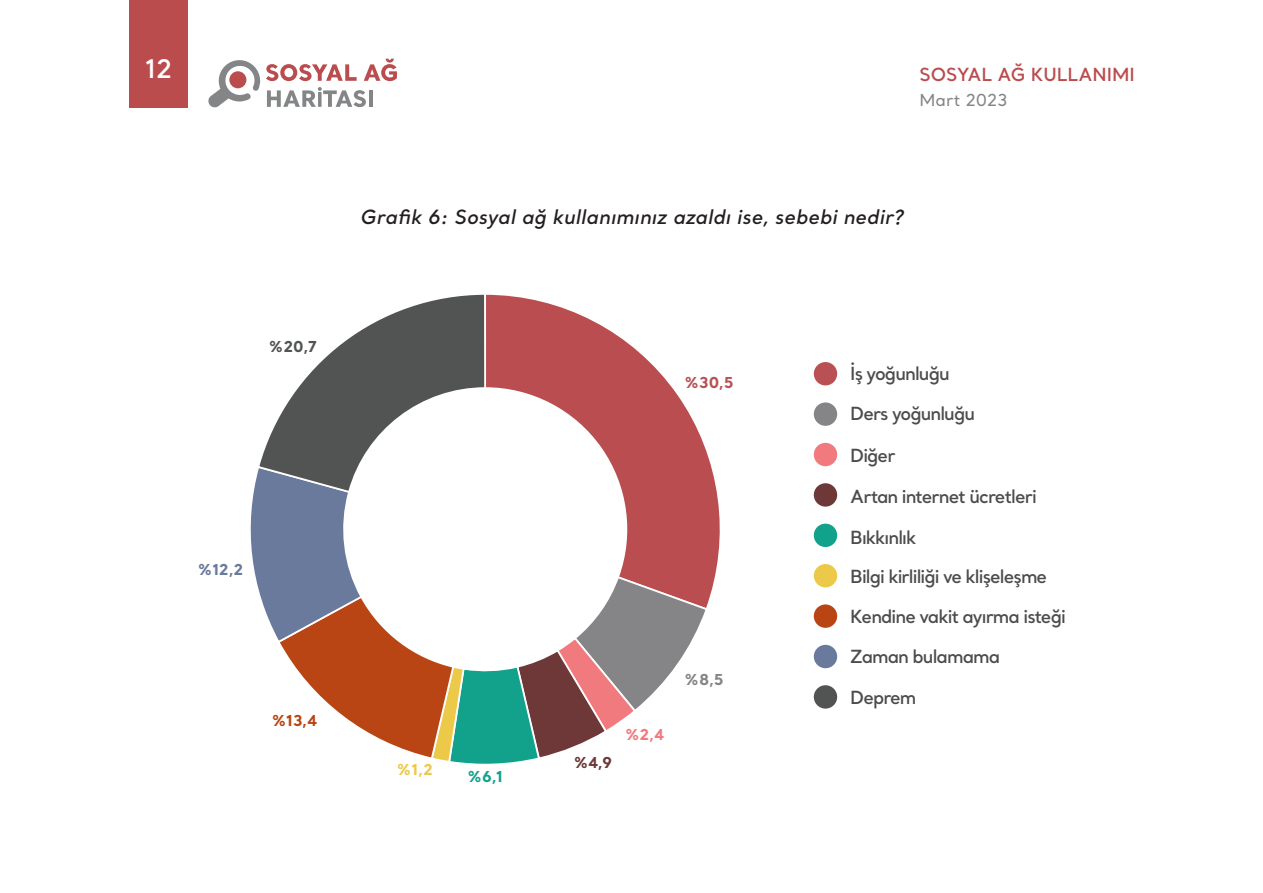
<style>
.page{position:relative;width:1263px;height:893px;background:#fff}
.page>*{position:absolute;margin:0;border:0;box-sizing:border-box;transform-origin:0 0}
.t1{font:600 25.5px "Santral";color:#fff}
.ANA_METIN{font:italic 600 19.5px "Santral";letter-spacing:.01em;color:#231f20}
.t2{font:600 18px "Santral";letter-spacing:-.05em;color:#4b4c4b}
.t3{font:600 18px "Santral";color:#ba4c4e}
.t4{font:500 16.5px "Santral";color:#848587}
.t5{font:700 15px "Santral";color:#b75154}
.t6{font:700 15px "Santral";color:#ba4514}
.t7{font:700 15px "Santral";color:#697a9c}
.t8{font:700 15px "Santral";color:#525454}
.t9{font:700 15px "Santral";color:#858587}
.t10{font:700 15px "Santral";color:#f07a7d}
.t11{font:700 15px "Santral";color:#6e3838}
.t12{font:700 15px "Santral";color:#edc94a}
.t13{font:700 15px "Santral";color:#12a18a}
</style>
<div class="page">
<svg style="left:208px;top:60px;width:52px;height:48px"></svg>
<svg style="left:266px;top:64px;width:91px;height:17px"></svg>
<svg style="left:364px;top:59px;width:33px;height:22px"></svg>
<svg style="left:267px;top:87px;width:99px;height:20px"></svg>
<hr style="left:369px;top:90px;width:3px;height:17px;background:#848587">
<div style="left:130px;top:0;width:58px;height:107px;background:#ba4c4e"></div>
<div style="left:814px;top:402px;width:23px;height:24px;background:#858587;border-radius:50%"></div>
<div style="left:814px;top:362px;width:23px;height:23px;background:#b95054;border-radius:50%"></div>
<div style="left:814px;top:604px;width:23px;height:24px;background:#ba4514;border-radius:50%"></div>
<div style="left:814px;top:443px;width:23px;height:23px;background:#f07a7d;border-radius:50%"></div>
<div style="left:814px;top:645px;width:23px;height:23px;background:#697a9c;border-radius:50%"></div>
<div style="left:814px;top:685px;width:23px;height:24px;background:#525454;border-radius:50%"></div>
<div style="left:814px;top:564px;width:23px;height:23px;background:#edc94a;border-radius:50%"></div>
<div style="left:814px;top:483px;width:23px;height:24px;background:#6e3838;border-radius:50%"></div>
<div style="left:814px;top:524px;width:23px;height:23px;background:#12a18a;border-radius:50%"></div>
<svg style="left:709px;top:460px;width:11px;height:139px"></svg>
<svg style="left:250px;top:294px;width:459px;height:470px"></svg>
<svg style="left:256px;top:294px;width:231px;height:200px"></svg>
<h1 class="t1" style="left:145px;top:52px;width:29px">12</h1>
<p class="t8" style="left:269px;top:336px;width:50px">%20,7</p>
<p class="t7" style="left:198px;top:559px;width:47px">%12,2</p>
<p class="t6" style="left:272px;top:710px;width:47px">%13,4</p>
<p class="t3" style="left:919px;top:62px;width:217px">SOSYAL AĞ KULLANIMI</p>
<p class="t4" style="left:919px;top:90px;width:89px">Mart 2023</p>
<p class="ANA_METIN" style="left:360px;top:204px;width:545px">Grafik 6: Sosyal ağ kullanımınız azaldı ise, sebebi nedir?</p>
<p class="t5" style="left:685px;top:373px;width:50px">%30,5</p>
<p class="t12" style="left:397px;top:759px;width:37px">%1,2</p>
<p class="t13" style="left:468px;top:766px;width:37px">%6,1</p>
<p class="t11" style="left:574px;top:752px;width:40px">%4,9</p>
<p class="t10" style="left:625px;top:724px;width:41px">%2,4</p>
<p class="t9" style="left:685px;top:669px;width:41px">%8,5</p>
<p class="t2" style="left:850px;top:362px;width:101px">İş yoğunluğu</p>
<p class="t2" style="left:850px;top:402px;width:126px">Ders yoğunluğu</p>
<p class="t2" style="left:850px;top:443px;width:47px">Diğer</p>
<p class="t2" style="left:850px;top:484px;width:188px">Artan internet ücretleri</p>
<p class="t2" style="left:850px;top:525px;width:68px">Bıkkınlık</p>
<p class="t2" style="left:850px;top:564px;width:198px">Bilgi kirliliği ve klişeleşme</p>
<p class="t2" style="left:850px;top:604px;width:217px">Kendine vakit ayırma isteği</p>
<p class="t2" style="left:850px;top:644px;width:151px">Zaman bulamama</p>
<p class="t2" style="left:850px;top:685px;width:68px">Deprem</p>
</div>
